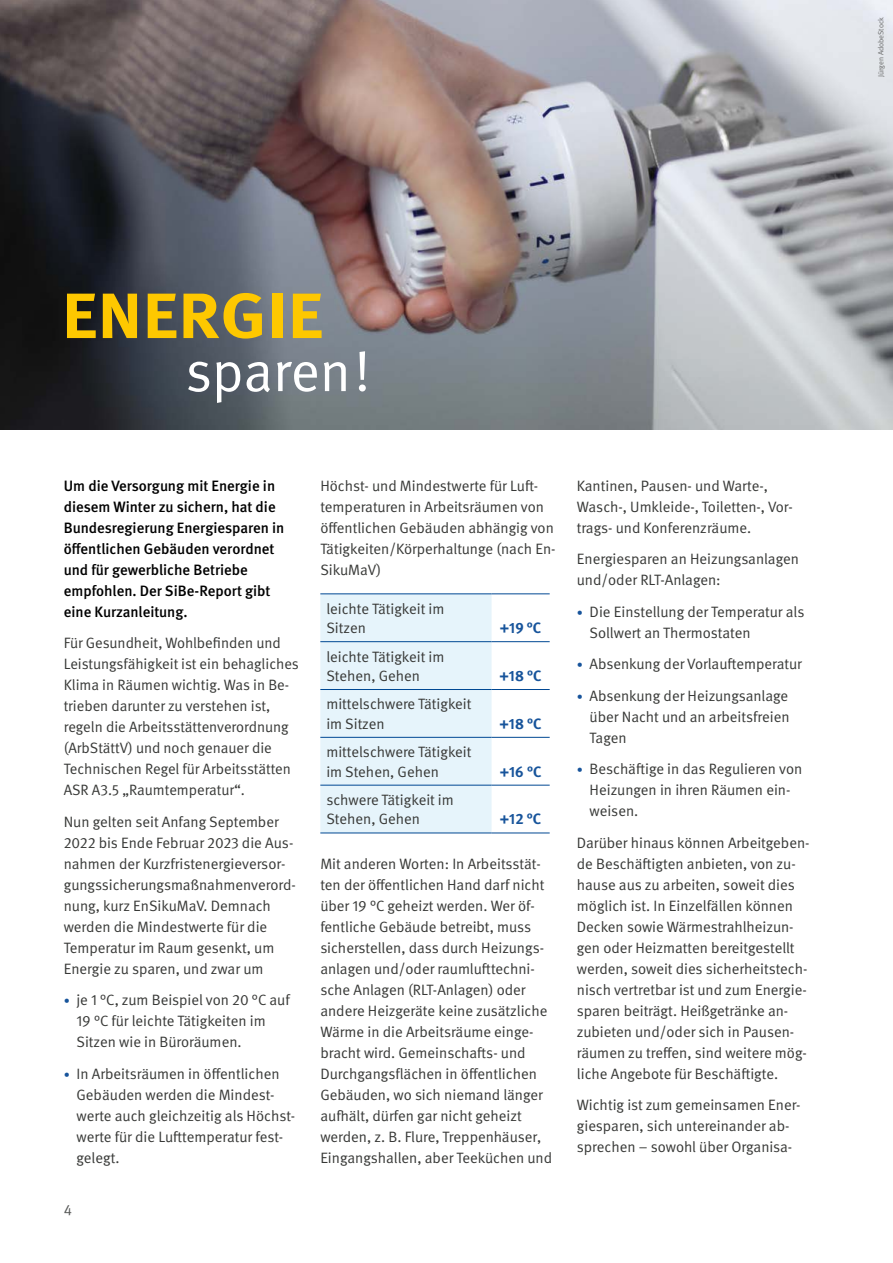
<style>
.page{position:relative;width:893px;height:1263px;background:#fff}
.page>*{position:absolute;margin:0;border:0;box-sizing:border-box;transform-origin:0 0}
.DGUV_Titel_SIBE{font:700 63.9px "DGUV Meta";letter-spacing:.01em;color:#fec800;scale:1.11 1}
.DGUV_Titel_SIBE-2{font:57px "DGUV Meta";letter-spacing:-.005em;color:#fff}
.DGUV_GS_SIBE{font:15px/21px "DGUV Meta";color:#383937}
.DGUV_GS_med_SIBE{font:500 15px/21px "DGUV Meta";color:#000}
.DGUV_GS_SIBE-2{font:700 15px "DGUV Meta";color:#17549b}
.t1{font:15px "DGUV Meta";color:#555756}
.Fotonachweis{font:7.5px "DGUV Meta";color:#6a6b6b}
.s1{font-size:12px;color:#17549b}
</style>
<div class="page">
<div style="left:320px;top:594px;width:172px;height:238px;background:#e6f4fb"></div>
<hr style="left:320px;top:593px;width:172px;height:1px;background:#004893">
<hr style="left:492px;top:593px;width:58px;height:1px;background:#004893">
<hr style="left:320px;top:641px;width:172px;height:1px;background:#004893">
<hr style="left:492px;top:641px;width:58px;height:1px;background:#004893">
<hr style="left:320px;top:689px;width:172px;height:1px;background:#004893">
<hr style="left:492px;top:689px;width:58px;height:1px;background:#004893">
<hr style="left:320px;top:737px;width:172px;height:1px;background:#004893">
<hr style="left:492px;top:737px;width:58px;height:1px;background:#004893">
<hr style="left:320px;top:785px;width:172px;height:1px;background:#004893">
<hr style="left:492px;top:785px;width:58px;height:1px;background:#004893">
<hr style="left:320px;top:832px;width:172px;height:1px;background:#004893">
<hr style="left:492px;top:832px;width:58px;height:1px;background:#004893">
<img style="left:0;top:0;width:893px;height:429px">
<p class="Fotonachweis" style="left:876px;top:77px;width:61px;rotate:-90deg">Jürgen AdobeStock</p>
<p class="DGUV_Titel_SIBE" style="left:62px;top:278px;width:237px">ENERGIE</p>
<p class="DGUV_Titel_SIBE-2" style="left:185px;top:338px;width:187px">sparen!</p>
<p class="DGUV_GS_med_SIBE" style="left:64px;top:475px;width:222px">Um die Versorgung mit Energie in diesem Winter zu sichern, hat die<br>Bundesregierung Energiesparen in öffentlichen Gebäuden verordnet und für gewerbliche Betriebe empfohlen. Der SiBe-Report gibt eine Kurzanleitung.</p>
<p class="DGUV_GS_SIBE" style="left:64px;top:633px;width:237px">Für Gesundheit, Wohlbefinden und Leistungsfähigkeit ist ein behagliches Klima in Räumen wichtig. Was in Be&shy;trieben darunter zu verstehen ist, regeln die Arbeitsstättenverordnung (ArbStättV) und noch genauer die Technischen Regel für Arbeitsstätten ASR A3.5 „Raumtemperatur“.</p>
<p class="DGUV_GS_SIBE" style="left:64px;top:811px;width:234px">Nun gelten seit Anfang September 2022 bis Ende Februar 2023 die Aus&shy;nahmen der Kurzfristenergieversor&shy;gungssicherungsmaßnahmenverord&shy;nung, kurz EnSikuMaV. Demnach werden die Mindestwerte für die Temperatur im Raum gesenkt, um Energie zu sparen, und zwar um</p>
<p class="DGUV_GS_SIBE" style="left:77px;top:990px;width:215px;text-indent:-13px"><span class="s1">•</span> je 1 °C, zum Beispiel von 20 °C auf<br>19 °C für leichte Tätigkeiten im<br>Sitzen wie in Büroräumen.</p>
<p class="DGUV_GS_SIBE" style="left:77px;top:1063px;width:220px;text-indent:-13px"><span class="s1">•</span> In Arbeitsräumen in öffentlichen<br>Gebäuden werden die Mindest&shy;werte auch gleichzeitig als Höchst&shy;werte für die Lufttemperatur fest&shy;gelegt.</p>
<p class="t1" style="left:64px;top:1201px;width:10px">4</p>
<p class="DGUV_GS_SIBE" style="left:320px;top:475px;width:237px">Höchst- und Mindestwerte für Luft&shy;temperaturen in Arbeitsräumen von öffentlichen Gebäuden abhängig von<br>Tätigkeiten/Körperhaltunge (nach En-<br>SikuMaV)</p>
<p class="DGUV_GS_SIBE" style="left:326px;top:599px;width:120px;line-height:19.5px">leichte Tätigkeit im<br>Sitzen</p>
<p class="DGUV_GS_SIBE-2" style="left:500px;top:619px;width:43px">+19 °C</p>
<p class="DGUV_GS_SIBE" style="left:326px;top:647px;width:120px;line-height:19.5px">leichte Tätigkeit im<br>Stehen, Gehen</p>
<p class="DGUV_GS_SIBE" style="left:326px;top:695px;width:147px;line-height:19.5px">mittelschwere Tätigkeit im Sitzen</p>
<p class="DGUV_GS_SIBE" style="left:326px;top:742px;width:147px;line-height:19.5px">mittelschwere Tätigkeit im Stehen, Gehen</p>
<p class="DGUV_GS_SIBE-2" style="left:500px;top:667px;width:44px">+18 °C</p>
<p class="DGUV_GS_SIBE-2" style="left:500px;top:715px;width:44px">+18 °C</p>
<p class="DGUV_GS_SIBE-2" style="left:500px;top:762px;width:43px">+16 °C</p>
<p class="DGUV_GS_SIBE" style="left:326px;top:790px;width:129px;line-height:19.5px">schwere Tätigkeit im<br>Stehen, Gehen</p>
<p class="DGUV_GS_SIBE-2" style="left:500px;top:810px;width:43px">+12 °C</p>
<p class="DGUV_GS_SIBE" style="left:320px;top:853px;width:233px">Mit anderen Worten: In Arbeitsstät&shy;ten der öffentlichen Hand darf nicht über 19 °C geheizt werden. Wer öf&shy;fentliche Gebäude betreibt, muss sicherstellen, dass durch Heizungs&shy;anlagen und/oder raumlufttechni&shy;sche Anlagen (RLT-Anlagen) oder andere Heizgeräte keine zusätzliche Wärme in die Arbeitsräume einge&shy;bracht wird. Gemeinschafts- und Durchgangsflächen in öffentlichen Gebäuden, wo sich niemand länger aufhält, dürfen gar nicht geheizt werden, z. B. Flure, Treppenhäuser, Eingangshallen, aber Teeküchen und</p>
<p class="DGUV_GS_SIBE" style="left:577px;top:475px;width:217px">Kantinen, Pausen- und Warte-,<br>Wasch-, Umkleide-, Toiletten-, Vor&shy;trags- und Konferenzräume.</p>
<p class="DGUV_GS_SIBE" style="left:577px;top:549px;width:224px">Energiesparen an Heizungsanlagen und/oder RLT-Anlagen:</p>
<p class="DGUV_GS_SIBE" style="left:590px;top:601px;width:216px;text-indent:-13px"><span class="s1">•</span> Die Einstellung der Temperatur als<br>Sollwert an Thermostaten</p>
<p class="DGUV_GS_SIBE" style="left:577px;top:654px;width:226px"><span class="s1">•</span> Absenkung der Vorlauftemperatur</p>
<p class="DGUV_GS_SIBE" style="left:590px;top:685px;width:201px;text-align:justify;text-indent:-13px"><span class="s1">•</span> Absenkung der Heizungsanlage über Nacht und an arbeitsfreien Tagen</p>
<p class="DGUV_GS_SIBE" style="left:590px;top:759px;width:214px;text-indent:-13px"><span class="s1">•</span> Beschäftige in das Regulieren von<br>Heizungen in ihren Räumen ein&shy;weisen.</p>
<p class="DGUV_GS_SIBE" style="left:577px;top:832px;width:234px">Darüber hinaus können Arbeitgeben&shy;de Beschäftigten anbieten, von zu&shy;hause aus zu arbeiten, soweit dies möglich ist. In Einzelfällen können Decken sowie Wärmestrahlheizun&shy;gen oder Heizmatten bereitgestellt werden, soweit dies sicherheitstech&shy;nisch vertretbar ist und zum Energie&shy;sparen beiträgt. Heißgetränke an&shy;zubieten und/oder sich in Pausen&shy;räumen zu treffen, sind weitere mög&shy;liche Angebote für Beschäftigte.</p>
<p class="DGUV_GS_SIBE" style="left:577px;top:1095px;width:225px">Wichtig ist zum gemeinsamen Ener&shy;giesparen, sich untereinander ab&shy;sprechen – sowohl über Organisa-</p>
</div>
